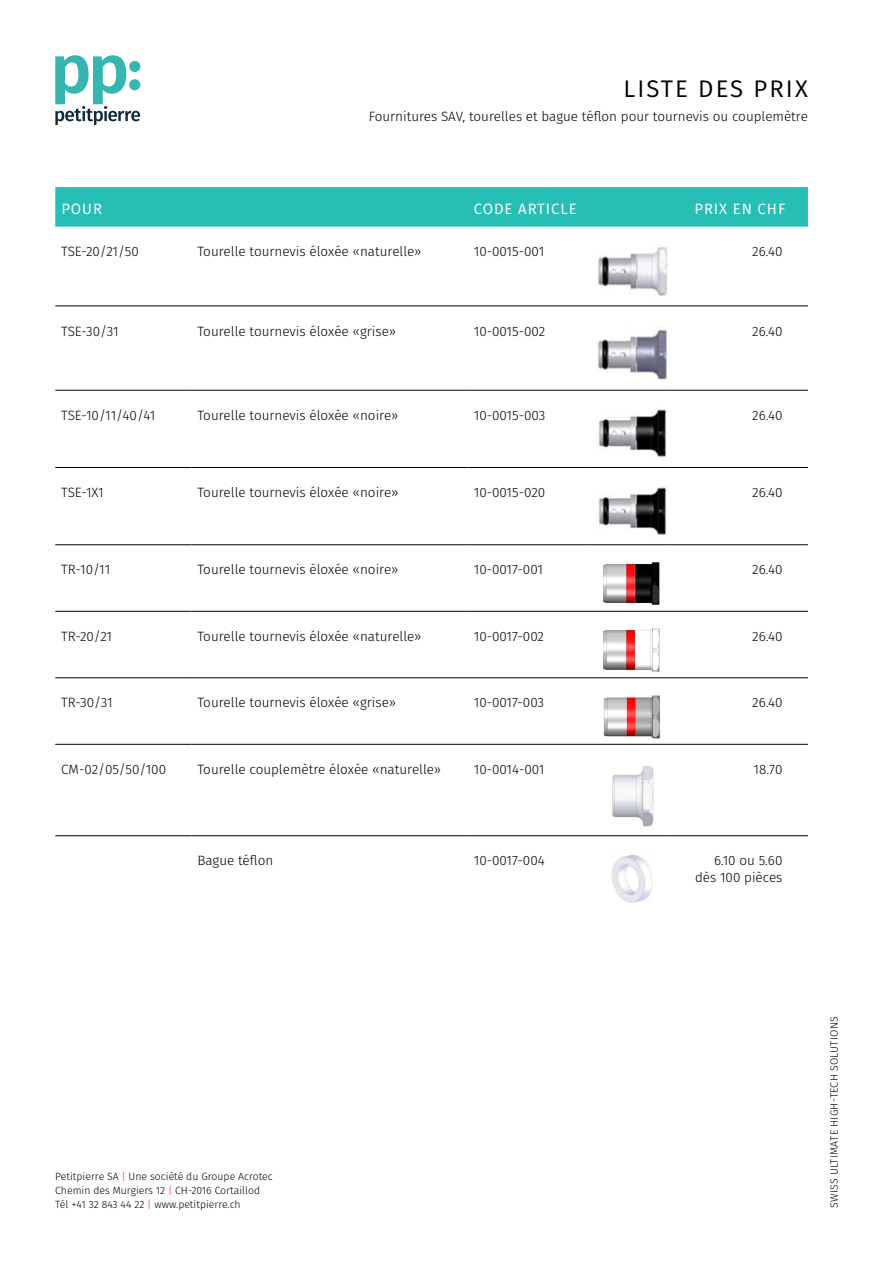
<style>
.page{position:relative;width:893px;height:1263px;background:#fff}
.page>*{position:absolute;margin:0;border:0;box-sizing:border-box;transform-origin:0 0}
.t1{font:24px "Fira Sans";letter-spacing:.085em;color:#000}
.t2{font:15px "Fira Sans";letter-spacing:.06em;color:#fff}
.t3{font:300 13.5px/16.2px "Fira Sans";color:#000;text-align:right}
.t4{font:300 10.65px "Fira Sans";letter-spacing:.02em;color:#000}
.t5{font:300 10.5px/13.6px "Fira Sans";color:#000}
.s1{font-weight:400;color:#ff5772}
</style>
<div class="page">
<svg style="left:55px;top:55px;width:85px;height:70px"></svg>
<div style="left:55px;top:187px;width:753px;height:40px;background:#27beb5"></div>
<hr style="left:55px;top:611px;width:136px;height:1px;background:#000">
<hr style="left:191px;top:611px;width:277px;height:1px;background:#000">
<hr style="left:468px;top:611px;width:123px;height:1px;background:#000">
<hr style="left:591px;top:611px;width:81px;height:1px;background:#000">
<hr style="left:672px;top:611px;width:136px;height:1px;background:#000">
<hr style="left:55px;top:744px;width:136px;height:1px;background:#000">
<hr style="left:191px;top:744px;width:277px;height:1px;background:#000">
<hr style="left:468px;top:744px;width:123px;height:1px;background:#000">
<hr style="left:591px;top:744px;width:81px;height:1px;background:#000">
<hr style="left:672px;top:744px;width:136px;height:1px;background:#000">
<hr style="left:55px;top:835px;width:136px;height:1px;background:#000">
<hr style="left:191px;top:835px;width:277px;height:1px;background:#000">
<hr style="left:468px;top:835px;width:123px;height:1px;background:#000">
<hr style="left:591px;top:835px;width:81px;height:1px;background:#000">
<hr style="left:672px;top:835px;width:136px;height:1px;background:#000">
<hr style="left:55px;top:544px;width:136px;height:1px;background:#000">
<hr style="left:191px;top:544px;width:277px;height:1px;background:#000">
<hr style="left:468px;top:544px;width:123px;height:1px;background:#000">
<hr style="left:591px;top:544px;width:81px;height:1px;background:#000">
<hr style="left:672px;top:544px;width:136px;height:1px;background:#000">
<hr style="left:55px;top:677px;width:136px;height:1px;background:#000">
<hr style="left:191px;top:677px;width:277px;height:1px;background:#000">
<hr style="left:468px;top:677px;width:123px;height:1px;background:#000">
<hr style="left:591px;top:677px;width:81px;height:1px;background:#000">
<hr style="left:672px;top:677px;width:136px;height:1px;background:#000">
<hr style="left:55px;top:390px;width:136px;height:1px;background:#000">
<hr style="left:191px;top:390px;width:277px;height:1px;background:#000">
<hr style="left:468px;top:390px;width:123px;height:1px;background:#000">
<hr style="left:591px;top:390px;width:81px;height:1px;background:#000">
<hr style="left:672px;top:390px;width:136px;height:1px;background:#000">
<hr style="left:55px;top:467px;width:136px;height:1px;background:#000">
<hr style="left:191px;top:467px;width:277px;height:1px;background:#000">
<hr style="left:468px;top:467px;width:123px;height:1px;background:#000">
<hr style="left:591px;top:467px;width:81px;height:1px;background:#000">
<hr style="left:672px;top:467px;width:136px;height:1px;background:#000">
<hr style="left:55px;top:305px;width:136px;height:1px;background:#000">
<hr style="left:191px;top:305px;width:277px;height:1px;background:#000">
<hr style="left:468px;top:305px;width:123px;height:1px;background:#000">
<hr style="left:591px;top:305px;width:81px;height:1px;background:#000">
<hr style="left:672px;top:305px;width:136px;height:1px;background:#000">
<img style="left:598px;top:247px;width:70px;height:49px">
<img style="left:598px;top:329px;width:69px;height:51px">
<img style="left:598px;top:409px;width:69px;height:48px">
<img style="left:598px;top:487px;width:69px;height:48px">
<img style="left:603px;top:562px;width:57px;height:43px">
<img style="left:603px;top:628px;width:57px;height:44px">
<img style="left:603px;top:695px;width:57px;height:43px">
<img style="left:612px;top:766px;width:42px;height:61px">
<img style="left:611px;top:854px;width:42px;height:49px">
<h1 class="t1" style="left:623px;top:70px;width:186px">LISTE DES PRIX</h1>
<p class="t3" style="left:369px;top:108px;width:441px">Fournitures SAV, tourelles et bague téflon pour tournevis ou couplemètre</p>
<p class="t2" style="left:61px;top:197px;width:42px">POUR</p>
<p class="t2" style="left:474px;top:197px;width:104px">CODE ARTICLE</p>
<p class="t2" style="left:694px;top:197px;width:92px">PRIX EN CHF</p>
<p class="t3" style="left:61px;top:243px;width:79px">TSE-20/21/50</p>
<p class="t3" style="left:197px;top:243px;width:226px">Tourelle tournevis éloxée «naturelle»</p>
<p class="t3" style="left:474px;top:243px;width:72px">10-0015-001</p>
<p class="t3" style="left:752px;top:243px;width:32px">26.40</p>
<p class="t3" style="left:61px;top:323px;width:59px">TSE-30/31</p>
<p class="t3" style="left:197px;top:323px;width:200px">Tourelle tournevis éloxée «grise»</p>
<p class="t3" style="left:474px;top:323px;width:73px">10-0015-002</p>
<p class="t3" style="left:752px;top:323px;width:32px">26.40</p>
<p class="t3" style="left:61px;top:407px;width:96px">TSE-10/11/40/41</p>
<p class="t3" style="left:197px;top:407px;width:203px">Tourelle tournevis éloxée «noire»</p>
<p class="t3" style="left:474px;top:407px;width:73px">10-0015-003</p>
<p class="t3" style="left:752px;top:407px;width:32px">26.40</p>
<p class="t3" style="left:61px;top:484px;width:44px">TSE-1X1</p>
<p class="t3" style="left:197px;top:484px;width:203px">Tourelle tournevis éloxée «noire»</p>
<p class="t3" style="left:474px;top:484px;width:73px">10-0015-020</p>
<p class="t3" style="left:752px;top:484px;width:32px">26.40</p>
<p class="t3" style="left:61px;top:561px;width:51px">TR-10/11</p>
<p class="t3" style="left:197px;top:561px;width:203px">Tourelle tournevis éloxée «noire»</p>
<p class="t3" style="left:474px;top:561px;width:71px">10-0017-001</p>
<p class="t3" style="left:752px;top:561px;width:32px">26.40</p>
<p class="t3" style="left:61px;top:628px;width:52px">TR-20/21</p>
<p class="t3" style="left:197px;top:628px;width:226px">Tourelle tournevis éloxée «naturelle»</p>
<p class="t3" style="left:474px;top:628px;width:72px">10-0017-002</p>
<p class="t3" style="left:752px;top:628px;width:32px">26.40</p>
<p class="t3" style="left:61px;top:694px;width:53px">TR-30/31</p>
<p class="t3" style="left:197px;top:694px;width:200px">Tourelle tournevis éloxée «grise»</p>
<p class="t3" style="left:474px;top:694px;width:72px">10-0017-003</p>
<p class="t3" style="left:752px;top:694px;width:32px">26.40</p>
<p class="t3" style="left:61px;top:761px;width:106px">CM-02/05/50/100</p>
<p class="t3" style="left:197px;top:761px;width:245px">Tourelle couplemètre éloxée «naturelle»</p>
<p class="t3" style="left:474px;top:761px;width:72px">10-0014-001</p>
<p class="t3" style="left:754px;top:761px;width:30px">18.70</p>
<p class="t3" style="left:197px;top:852px;width:77px">Bague téflon</p>
<p class="t3" style="left:474px;top:852px;width:73px">10-0017-004</p>
<p class="t3" style="left:695px;top:852px;width:89px">6.10 ou 5.60 dès 100 pièces</p>
<p class="t5" style="left:55px;top:1170px;width:219px">Petitpierre SA <span class="s1">|</span> Une société du Groupe Acrotec<br>Chemin des Murgiers 12 <span class="s1">|</span> CH-2016 Cortaillod<br>Tél +41 32 843 44 22 <span class="s1">|</span> www.petitpierre.ch</p>
<p class="t4" style="left:826px;top:1208px;width:193px;rotate:-90deg">SWISS ULTIMATE HIGH-TECH SOLUTIONS</p>
</div>
